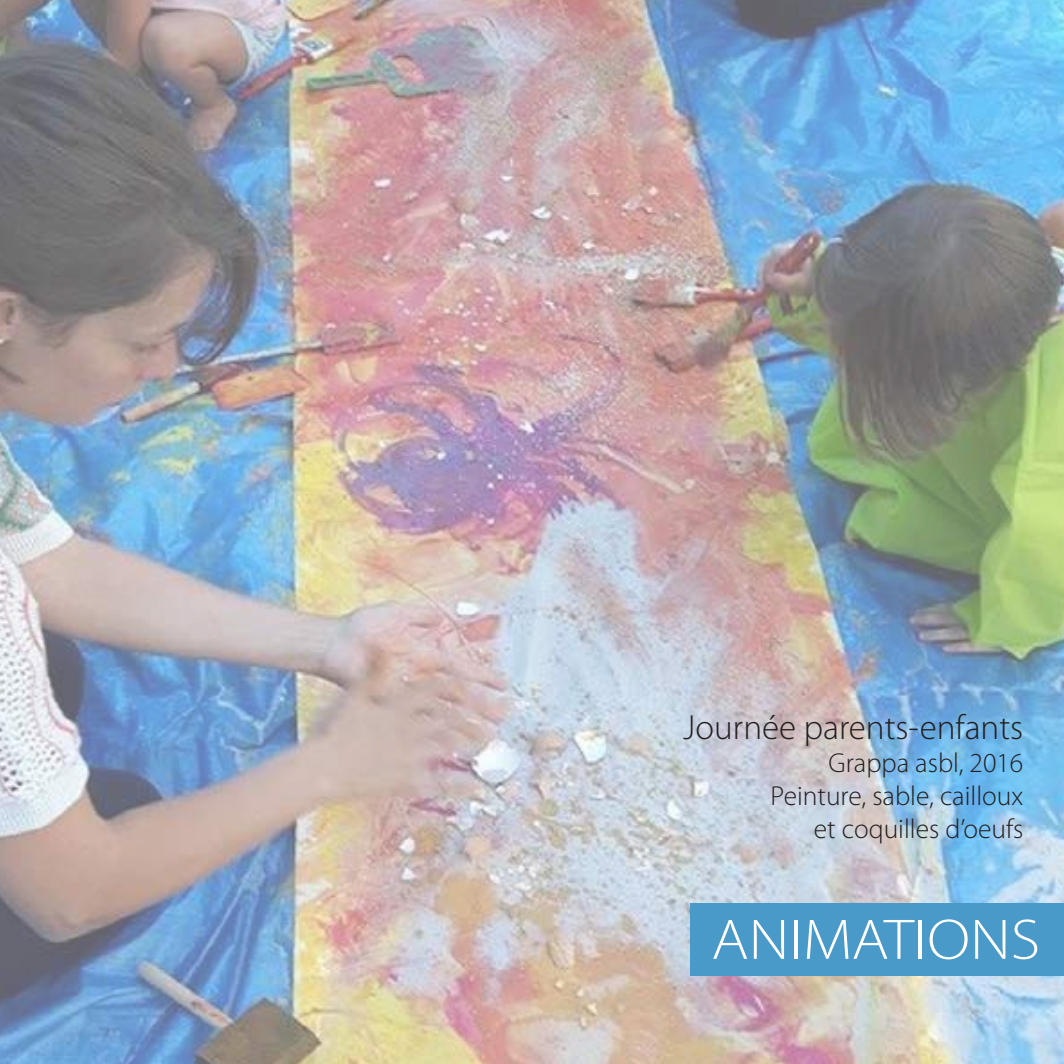
<style>
.page{position:relative;width:1064px;height:1064px;background:#fff}
.page>*{position:absolute;margin:0;border:0;box-sizing:border-box;transform-origin:0 0}
.t1{font:300 57.5px "Myriad Pro";color:#fff;scale:1.11 1}
.t2{font:300 35px "Myriad Pro";color:#231f20}
.t3{font:300 27.5px/33px "Myriad Pro";color:#231f20;text-align:right}
</style>
<div class="page">
<img style="left:0;top:0;width:1063px;height:1063px">
<div style="left:690px;top:903px;width:373px;height:72px;background:#4999c9"></div>
<p class="t2" style="left:683px;top:708px;width:341px">Journée parents-enfants</p>
<p class="t3" style="left:770px;top:746px;width:254px">Grappa asbl, 2016<br>Peinture, sable, cailloux et coquilles d’oeufs</p>
<h1 class="t1" style="left:711px;top:907px;width:298px">ANIMATIONS</h1>
</div>
